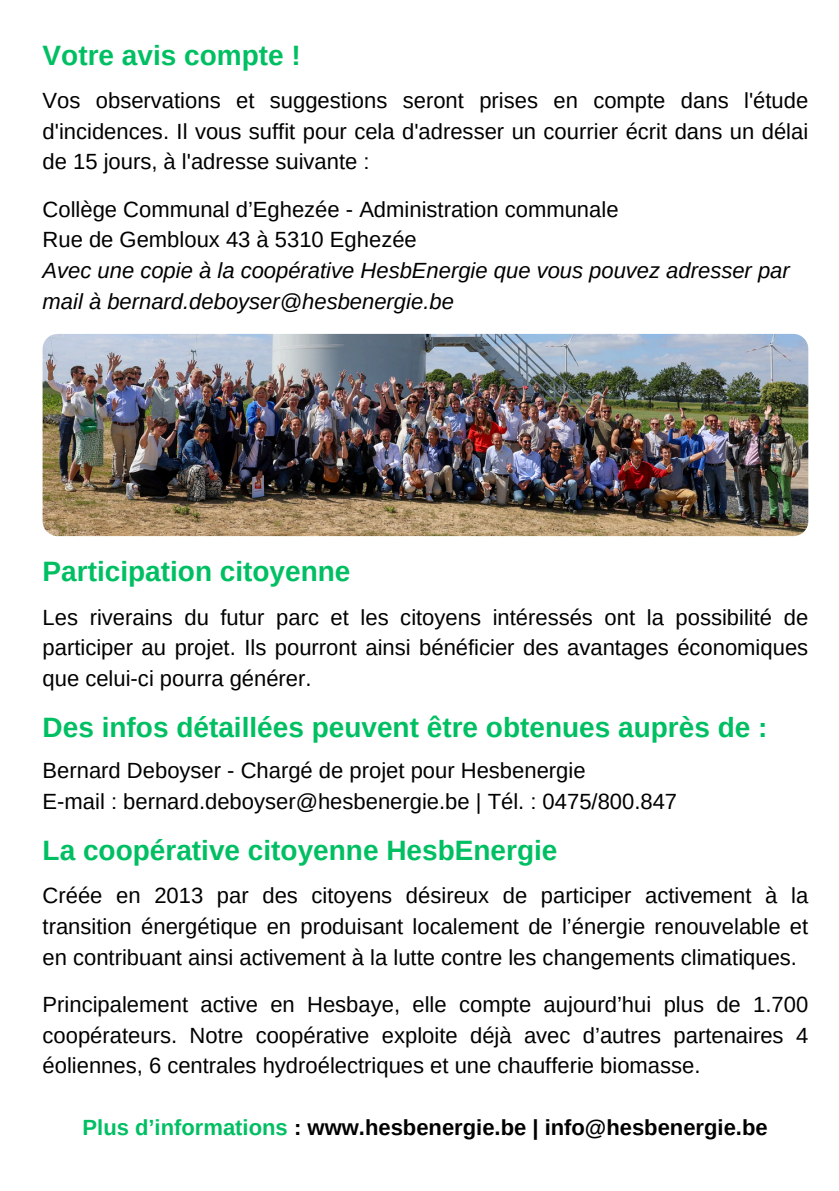
<style>
.page{position:relative;width:839px;height:1191px;background:#fff}
.page>*{position:absolute;margin:0;border:0;box-sizing:border-box;transform-origin:0 0}
.t1{font:700 28px "Arimo";color:#00bf63}
.t2{font:22px/30.6px "Arimo";color:#000;text-align:justify}
.t3{font:italic 22px/30.6px "Arimo";color:#000}
.t4{font:700 22px "Arimo";color:#000}
.s1{color:#00bf63}
</style>
<div class="page">
<img style="left:43px;top:334px;width:765px;height:202px;border-radius:15px">
<h1 class="t1" style="left:43px;top:39px;width:260px">Votre avis compte !</h1>
<p class="t2" style="left:43px;top:85px;width:767px">Vos observations et suggestions seront prises en compte dans l'étude d'incidences. Il vous suffit pour cela d'adresser un courrier écrit dans un délai de 15 jours, à l'adresse suivante :</p>
<p class="t2" style="left:43px;top:194px;width:577px">Collège Communal d’Eghezée - Administration communale</p>
<p class="t2" style="left:43px;top:224px;width:376px">Rue de Gembloux 43 à 5310 Eghezée</p>
<p class="t3" style="left:43px;top:255px;width:748px">Avec une copie à la coopérative HesbEnergie que vous pouvez adresser par mail à bernard.deboyser@hesbenergie.be</p>
<p class="t1" style="left:43px;top:556px;width:309px">Participation citoyenne</p>
<h1 class="t2" style="left:43px;top:602px;width:767px">Les riverains du futur parc et les citoyens intéressés ont la possibilité de participer au projet. Ils pourront ainsi bénéficier des avantages économiques que celui-ci pourra générer.</h1>
<p class="t1" style="left:43px;top:712px;width:726px">Des infos détaillées peuvent être obtenues auprès de :</p>
<h1 class="t2" style="left:43px;top:755px;width:544px">Bernard Deboyser - Chargé de projet pour Hesbenergie</h1>
<p class="t2" style="left:43px;top:786px;width:636px">E-mail : bernard.deboyser@hesbenergie.be | Tél. : 0475/800.847</p>
<p class="t1" style="left:43px;top:835px;width:516px">La coopérative citoyenne HesbEnergie</p>
<h1 class="t2" style="left:43px;top:880px;width:767px">Créée en 2013 par des citoyens désireux de participer activement à la transition énergétique en produisant localement de l’énergie renouvelable et en contribuant ainsi activement à la lutte contre les changements climatiques.</h1>
<p class="t2" style="left:43px;top:989px;width:767px">Principalement active en Hesbaye, elle compte aujourd’hui plus de 1.700 coopérateurs. Notre coopérative exploite déjà avec d’autres partenaires 4 éoliennes, 6 centrales hydroélectriques et une chaufferie biomasse.</p>
<p class="t4" style="left:83px;top:1115px;width:686px"><span class="s1">Plus d’informations</span> : www.hesbenergie.be | info@hesbenergie.be</p>
</div>
